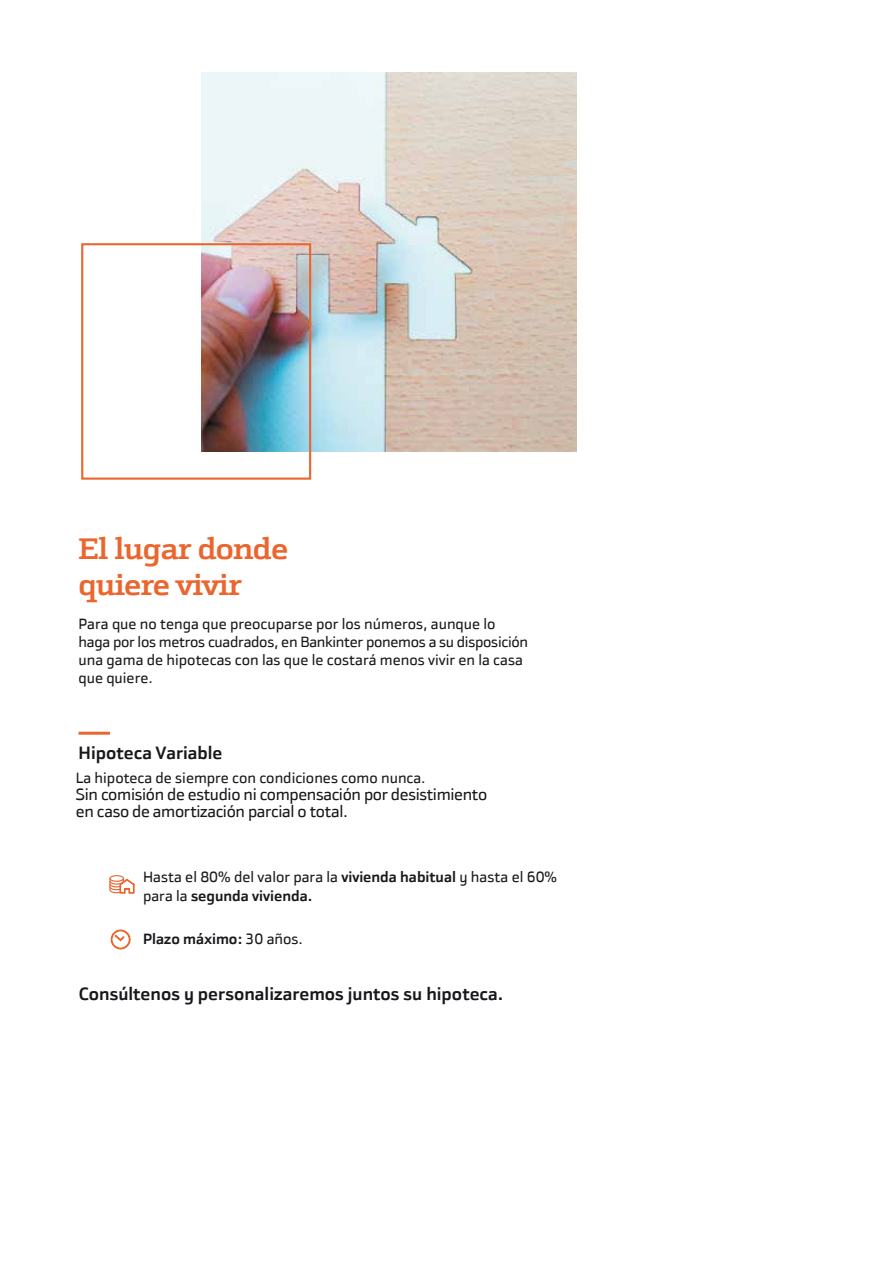
<style>
.page{position:relative;width:893px;height:1263px;background:#fff}
.page>*{position:absolute;margin:0;border:0;box-sizing:border-box;transform-origin:0 0}
.t1{font:700 30px/36px "Bankinter";letter-spacing:-.025em;color:#ea662e}
.t2{font:700 18px "Bankinter Sans";color:#1a171c}
.t3{font:16.5px/17.4px "Bankinter Sans";letter-spacing:-.02em;color:#1a171c}
.t4{font:15px/18px "Bankinter Sans";color:#1a171c}
.t5{font:700 15px "Bankinter Sans";color:#1a171c}
.s1{font-weight:700}
.s2{font-weight:400}
</style>
<div class="page">
<img style="left:201px;top:73px;width:375px;height:378px">
<div style="left:81px;top:243px;width:230px;height:237px;border:2px solid #ea662e"></div>
<div style="left:109px;top:875px;width:15px;height:7px;border:1px solid #ea662e;border-radius:50%"></div>
<svg style="left:109px;top:877px;width:25px;height:17px"></svg>
<svg style="left:111px;top:929px;width:20px;height:20px"></svg>
<hr style="left:79px;top:732px;width:31px;height:3px;background:#ea662e">
<h1 class="t1" style="left:78px;top:530px;width:212px">El lugar donde quiere vivir</h1>
<p class="t4" style="left:78px;top:615px;width:451px">Para que no tenga que preocuparse por los números, aunque lo haga por los metros cuadrados, en Bankinter ponemos a su disposición una gama de hipotecas con las que le costará menos vivir en la casa que quiere.</p>
<p class="t2" style="left:79px;top:741px;width:145px">Hipoteca Variable</p>
<p class="t4" style="left:76px;top:768px;width:351px">La hipoteca de siempre con condiciones como nunca.</p>
<p class="t3" style="left:76px;top:786px;width:413px">Sin comisión de estudio ni compensación por desistimiento en caso de amortización parcial o total.</p>
<p class="t4" style="left:143px;top:868px;width:416px;line-height:18.6px">Hasta el 80% del valor para la <span class="s1">vivienda habitual</span> y hasta el 60% para la <span class="s1">segunda vivienda.</span></p>
<p class="t5" style="left:143px;top:930px;width:161px">Plazo máximo: <span class="s2">30 años.</span></p>
<p class="t2" style="left:79px;top:983px;width:426px">Consúltenos y personalizaremos juntos su hipoteca.</p>
</div>
